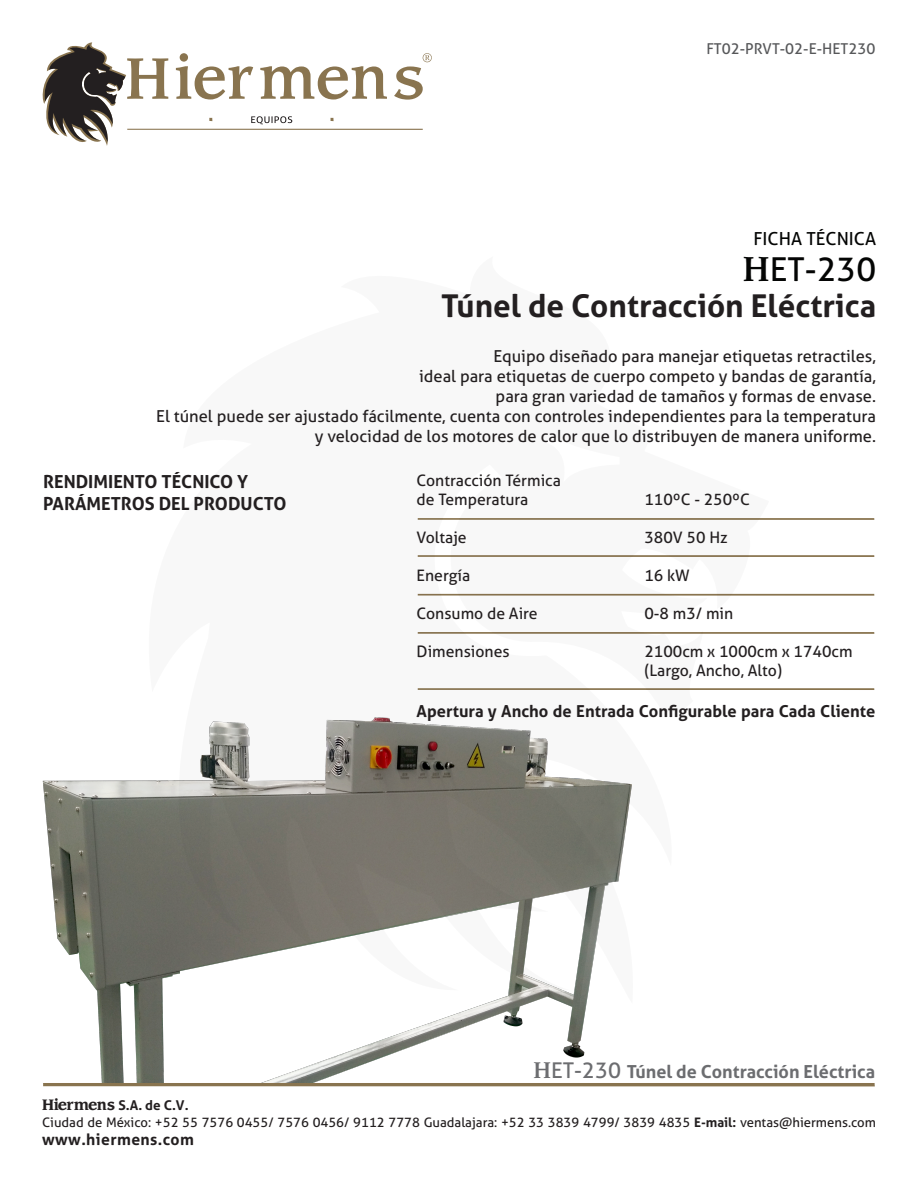
<style>
.page{position:relative;width:918px;height:1188px;background:#fff}
.page>*{position:absolute;margin:0;border:0;box-sizing:border-box;transform-origin:0 0}
.t1{font:33px "Aller";color:#040504}
.t2{font:700 31.5px "Aller";color:#231f20}
.t3{font:700 18px/21.6px "Aller";color:#231f20}
.t4{font:700 18px "Aller";color:#6c6d70}
.t5{font:18px "Aller";color:#040504}
.t6{font:16.5px/19.8px "Aller";color:#231f20;text-align:right}
.t7{font:700 16.5px "Aller";color:#231f20}
.t8{font:15.75px/19px "Aller";color:#231f20}
.t9{font:700 15.75px "Aller";letter-spacing:.025em;color:#231f20}
.t10{font:15px "Aller";color:#57585a}
.t11{font:700 13.5px "Aller";color:#231f20}
.t12{font:13.2px "Aller";color:#231f20}
.s1{font-family:"Sling";font-size:36px}
.s2{font-family:"Sling";font-weight:400;font-size:23.7px}
.s3{font-weight:400;font-size:21.75px}
.s4{font-family:"Sling";font-size:15.75px}
.s5{font-weight:700}
</style>
<div class="page">
<img style="left:42px;top:780px;width:545px;height:303px">
<svg style="left:149px;top:518px;width:620px;height:486px"></svg>
<hr style="left:43px;top:1083px;width:832px;height:3px;background:#89744f">
<svg style="left:42px;top:42px;width:390px;height:104px"></svg>
<svg style="left:418px;top:518px;width:456px;height:2px"></svg>
<svg style="left:418px;top:555px;width:456px;height:2px"></svg>
<svg style="left:418px;top:594px;width:456px;height:2px"></svg>
<svg style="left:418px;top:632px;width:456px;height:2px"></svg>
<svg style="left:418px;top:688px;width:456px;height:2px"></svg>
<p class="t10" style="left:706px;top:39px;width:171px">FT02-PRVT-02-E-HET230</p>
<p class="t5" style="left:754px;top:228px;width:124px">FICHA TÉCNICA</p>
<h1 class="t1" style="left:743px;top:249px;width:135px"><span class="s1">H</span>ET-230</h1>
<h2 class="t2" style="left:441px;top:286px;width:436px">Túnel de Contracción Eléctrica</h2>
<p class="t6" style="left:156px;top:347px;width:721px">Equipo diseñado para manejar etiquetas retractiles,<br>ideal para etiquetas de cuerpo competo y bandas de garantía,<br>para gran variedad de tamaños y formas de envase.<br>El túnel puede ser ajustado fácilmente, cuenta con controles independientes para la temperatura y velocidad de los motores de calor que lo distribuyen de manera uniforme.</p>
<p class="t3" style="left:43px;top:471px;width:245px">RENDIMIENTO TÉCNICO Y<br>PARÁMETROS DEL PRODUCTO</p>
<p class="t8" style="left:417px;top:471px;width:146px">Contracción Térmica de Temperatura</p>
<p class="t8" style="left:644px;top:490px;width:107px">110ºC - 250ºC</p>
<p class="t8" style="left:417px;top:528px;width:52px">Voltaje</p>
<p class="t8" style="left:644px;top:528px;width:85px">380V 50 Hz</p>
<p class="t8" style="left:417px;top:566px;width:55px">Energía</p>
<p class="t8" style="left:644px;top:566px;width:47px">16 kW</p>
<p class="t8" style="left:417px;top:604px;width:123px">Consumo de Aire</p>
<p class="t8" style="left:644px;top:604px;width:90px">0-8 m3/ min</p>
<p class="t8" style="left:417px;top:642px;width:95px">Dimensiones</p>
<p class="t8" style="left:644px;top:642px;width:210px">2100cm x 1000cm x 1740cm (Largo, Ancho, Alto)</p>
<p class="t7" style="left:417px;top:701px;width:460px">Apertura y Ancho de Entrada Configurable para Cada Cliente</p>
<p class="t4" style="left:533px;top:1060px;width:343px"><span class="s2">H</span><span class="s3">ET-230</span> Túnel de Contracción Eléctrica</p>
<p class="t11" style="left:42px;top:1097px;width:148px"><span class="s4">Hiermens</span> S.A. de C.V.</p>
<p class="t12" style="left:42px;top:1114px;width:835px">Ciudad de México: +52 55 7576 0455/ 7576 0456/ 9112 7778 Guadalajara: +52 33 3839 4799/ 3839 4835 <span class="s5">E-mail:</span> ventas@hiermens.com</p>
<p class="t9" style="left:42px;top:1129px;width:153px">www.hiermens.com</p>
</div>
